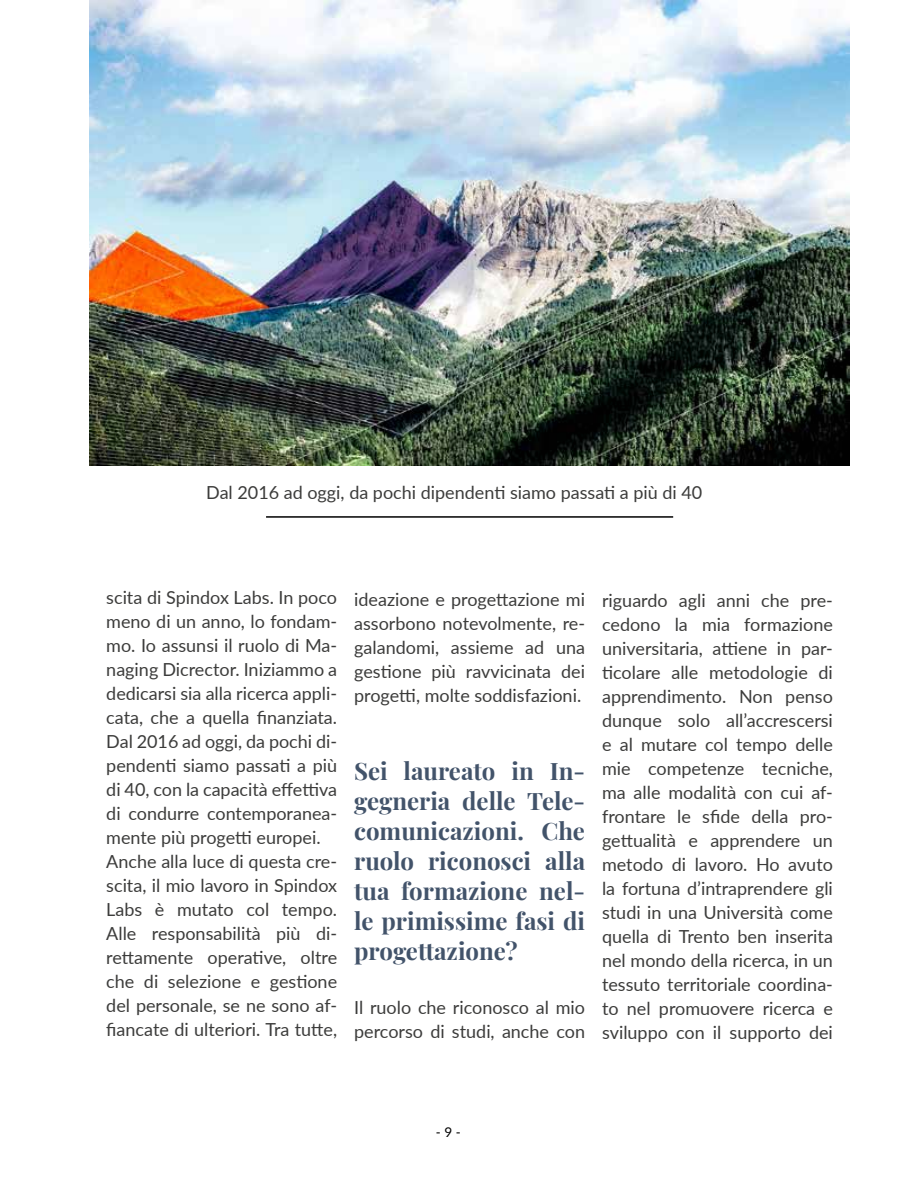
<style>
.page{position:relative;width:918px;height:1188px;background:#fff}
.page>*{position:absolute;margin:0;border:0;box-sizing:border-box;transform-origin:0 0}
.t1{font:700 24px/30px "Playfair Display";color:#42536a;text-align:justify}
.t2{font:18px/24px "Lato";color:#3c3c3b}
.t3{font:13.5px "Lato";color:#000}
</style>
<div class="page">
<hr style="left:266px;top:516px;width:407px;height:2px;background:#000">
<img style="left:90px;top:0;width:759px;height:465px">
<p class="t2" style="left:206px;top:479px;width:498px">Dal 2016 ad oggi, da pochi dipendenti siamo passati a più di 40</p>
<p class="t2" style="left:106px;top:585px;width:232px">scita di Spindox Labs. In poco meno di un anno, lo fondam&shy;mo. Io assunsi il ruolo di Ma&shy;naging Dicrector. Iniziammo a dedicarsi sia alla ricerca appli&shy;cata, che a quella finanziata.<br>Dal 2016 ad oggi, da pochi di&shy;pendenti siamo passati a più di 40, con la capacità effettiva di condurre contemporanea&shy;mente più progetti europei.<br>Anche alla luce di questa cre&shy;scita, il mio lavoro in Spindox<br>Labs è mutato col tempo.<br>Alle responsabilità più di&shy;rettamente operative, oltre che di selezione e gestione del personale, se ne sono af&shy;fiancate di ulteriori. Tra tutte,</p>
<p class="t2" style="left:354px;top:587px;width:232px;text-align:justify">ideazione e progettazione mi assorbono notevolmente, re&shy;galandomi, assieme ad una gestione più ravvicinata dei progetti, molte soddisfazioni.</p>
<h1 class="t1" style="left:354px;top:754px;width:232px">Sei laureato in In&shy;gegneria delle Tele&shy;comunicazioni. Che ruolo riconosci alla tua formazione nel&shy;le primissime fasi di progettazione?</h1>
<p class="t2" style="left:354px;top:994px;width:232px">Il ruolo che riconosco al mio percorso di studi, anche con</p>
<p class="t2" style="left:602px;top:587px;width:232px;text-align:justify">riguardo agli anni che pre&shy;cedono la mia formazione universitaria, attiene in par&shy;ticolare alle metodologie di apprendimento. Non penso dunque solo all’accrescersi e al mutare col tempo delle mie competenze tecniche, ma alle modalità con cui af&shy;frontare le sfide della pro&shy;gettualità e apprendere un metodo di lavoro. Ho avuto la fortuna d’intraprendere gli studi in una Università come quella di Trento ben inserita nel mondo della ricerca, in un tessuto territoriale coordina&shy;to nel promuovere ricerca e sviluppo con il supporto dei</p>
<p class="t3" style="left:436px;top:1122px;width:26px">- 9 -</p>
</div>
